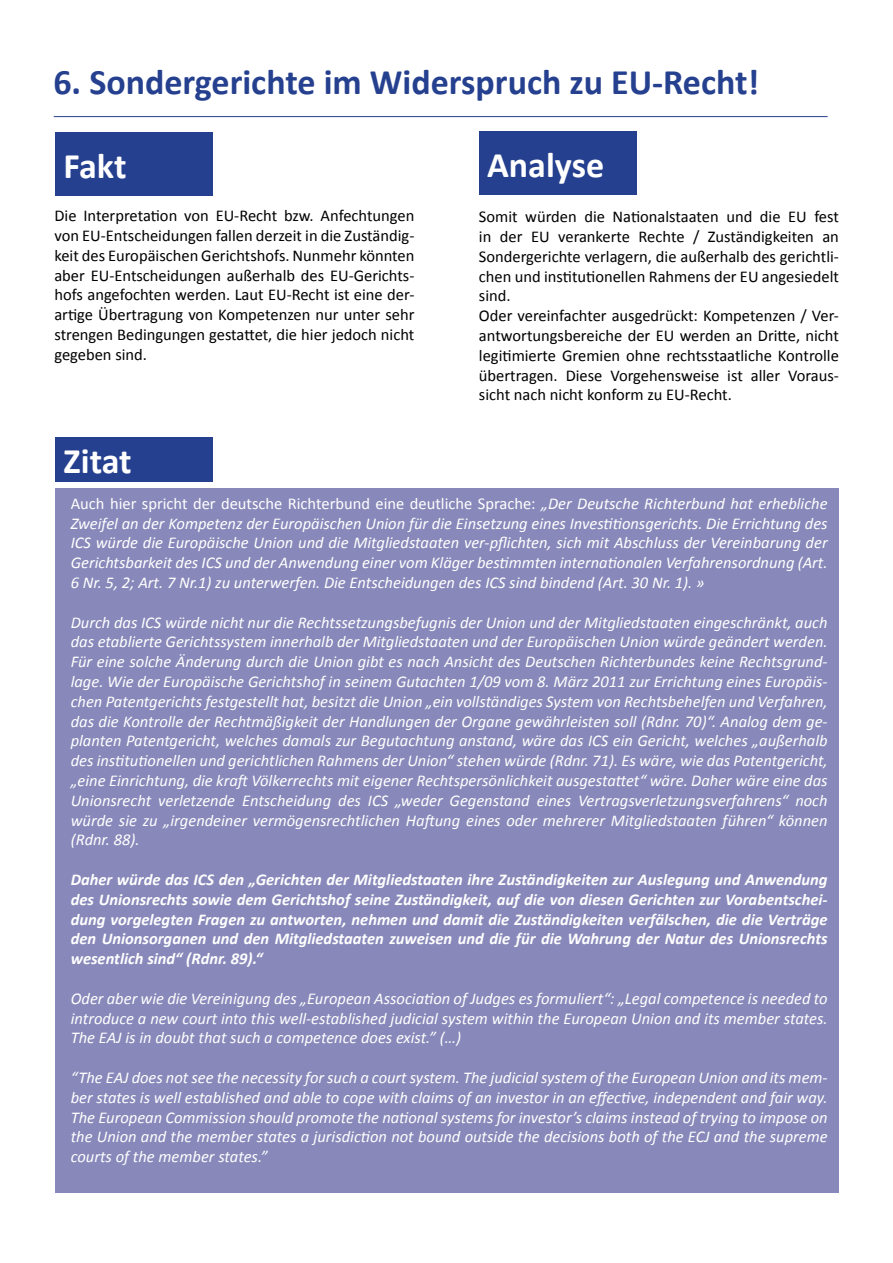
<style>
.page{position:relative;width:893px;height:1263px;background:#fff}
.page>*{position:absolute;margin:0;border:0;box-sizing:border-box;transform-origin:0 0}
.t1{font:700 36px "Calibri";color:#25408f}
.t2{font:700 36px "Calibri";color:#fff}
.t3{font:italic 16.5px/19.8px "Calibri";color:#fff;text-align:justify}
.t4{font:16.5px/19.8px "Calibri";color:#000}
.t5{font:italic 700 16.5px/19.8px "Calibri";color:#fff;text-align:justify}
.s1{font-style:normal}
</style>
<div class="page">
<div style="left:55px;top:132px;width:158px;height:64px;background:#25408f"></div>
<div style="left:479px;top:131px;width:157px;height:64px;background:#25408f"></div>
<div style="left:55px;top:437px;width:158px;height:44px;background:#25408f"></div>
<div style="left:55px;top:489px;width:784px;height:704px;background:#8889ba"></div>
<hr style="left:54px;top:116px;width:774px;height:1px;background:#25408f">
<h1 class="t1" style="left:53px;top:59px;width:707px">6. Sondergerichte im Widerspruch zu EU-Recht!</h1>
<h1 class="t2" style="left:64px;top:143px;width:64px">Fakt</h1>
<h1 class="t2" style="left:487px;top:142px;width:119px">Analyse</h1>
<p class="t4" style="left:479px;top:207px;width:362px">Somit würden die Nationalstaaten und die EU fest in der EU verankerte Rechte / Zuständigkeiten an Sondergerichte verlagern, die außerhalb des gerichtli&shy;chen und institutionellen Rahmens der EU angesiedelt sind.<br>Oder vereinfachter ausgedrückt: Kompetenzen / Ver&shy;antwortungsbereiche der EU werden an Dritte, nicht legitimierte Gremien ohne rechtsstaatliche Kontrolle übertragen. Diese Vorgehensweise ist aller Voraus&shy;sicht nach nicht konform zu EU-Recht.</p>
<p class="t4" style="left:54px;top:206px;width:362px;text-align:justify">Die Interpretation von EU-Recht bzw. Anfechtungen von EU-Entscheidungen fallen derzeit in die Zuständig&shy;keit des Europäischen Gerichtshofs. Nunmehr könnten aber EU-Entscheidungen außerhalb des EU-Gerichts&shy;hofs angefochten werden. Laut EU-Recht ist eine der&shy;artige Übertragung von Kompetenzen nur unter sehr strengen Bedingungen gestattet, die hier jedoch nicht gegeben sind.</p>
<h1 class="t2" style="left:64px;top:438px;width:70px">Zitat</h1>
<p class="t3" style="left:71px;top:493px;width:758px"><span class="s1">Auch hier spricht der deutsche Richterbund eine deutliche Sprache:</span> „Der Deutsche Richterbund hat erhebliche Zweifel an der Kompetenz der Europäischen Union für die Einsetzung eines Investitionsgerichts. Die Errichtung des ICS würde die Europäische Union und die Mitgliedstaaten ver-pflichten, sich mit Abschluss der Vereinbarung der Gerichtsbarkeit des ICS und der Anwendung einer vom Kläger bestimmten internationalen Verfahrensordnung (Art.<br>6 Nr. 5, 2; Art. 7 Nr.1) zu unterwerfen. Die Entscheidungen des ICS sind bindend (Art. 30 Nr. 1). »</p>
<p class="t3" style="left:71px;top:611px;width:758px">Durch das ICS würde nicht nur die Rechtssetzungsbefugnis der Union und der Mitgliedstaaten eingeschränkt, auch das etablierte Gerichtssystem innerhalb der Mitgliedstaaten und der Europäischen Union würde geändert werden.<br>Für eine solche Änderung durch die Union gibt es nach Ansicht des Deutschen Richterbundes keine Rechtsgrund&shy;lage. Wie der Europäische Gerichtshof in seinem Gutachten 1/09 vom 8. März 2011 zur Errichtung eines Europäis&shy;chen Patentgerichts festgestellt hat, besitzt die Union „ein vollständiges System von Rechtsbehelfen und Verfahren, das die Kontrolle der Rechtmäßigkeit der Handlungen der Organe gewährleisten soll (Rdnr. 70)“. Analog dem ge&shy;planten Patentgericht, welches damals zur Begutachtung anstand, wäre das ICS ein Gericht, welches „außerhalb des institutionellen und gerichtlichen Rahmens der Union“ stehen würde (Rdnr. 71). Es wäre, wie das Patentgericht, „eine Einrichtung, die kraft Völkerrechts mit eigener Rechtspersönlichkeit ausgestattet“ wäre. Daher wäre eine das Unionsrecht verletzende Entscheidung des ICS „weder Gegenstand eines Vertragsverletzungsverfahrens“ noch würde sie zu „irgendeiner vermögensrechtlichen Haftung eines oder mehrerer Mitgliedstaaten führen“ können (Rdnr. 88).</p>
<p class="t5" style="left:71px;top:869px;width:758px">Daher würde das ICS den „Gerichten der Mitgliedstaaten ihre Zuständigkeiten zur Auslegung und Anwendung des Unionsrechts sowie dem Gerichtshof seine Zuständigkeit, auf die von diesen Gerichten zur Vorabentschei&shy;dung vorgelegten Fragen zu antworten, nehmen und damit die Zuständigkeiten verfälschen, die die Verträge den Unionsorganen und den Mitgliedstaaten zuweisen und die für die Wahrung der Natur des Unionsrechts wesentlich sind“ (Rdnr. 89).“</p>
<p class="t3" style="left:71px;top:988px;width:758px">Oder aber wie die Vereinigung des „European Association of Judges es formuliert“: „Legal competence is needed to introduce a new court into this well-established judicial system within the European Union and its member states.<br>The EAJ is in doubt that such a competence does exist.” (…)</p>
<p class="t3" style="left:71px;top:1067px;width:758px">“The EAJ does not see the necessity for such a court system. The judicial system of the European Union and its mem&shy;ber states is well established and able to cope with claims of an investor in an effective, independent and fair way.<br>The European Commission should promote the national systems for investor’s claims instead of trying to impose on the Union and the member states a jurisdiction not bound outside the decisions both of the ECJ and the supreme courts of the member states.”</p>
</div>
